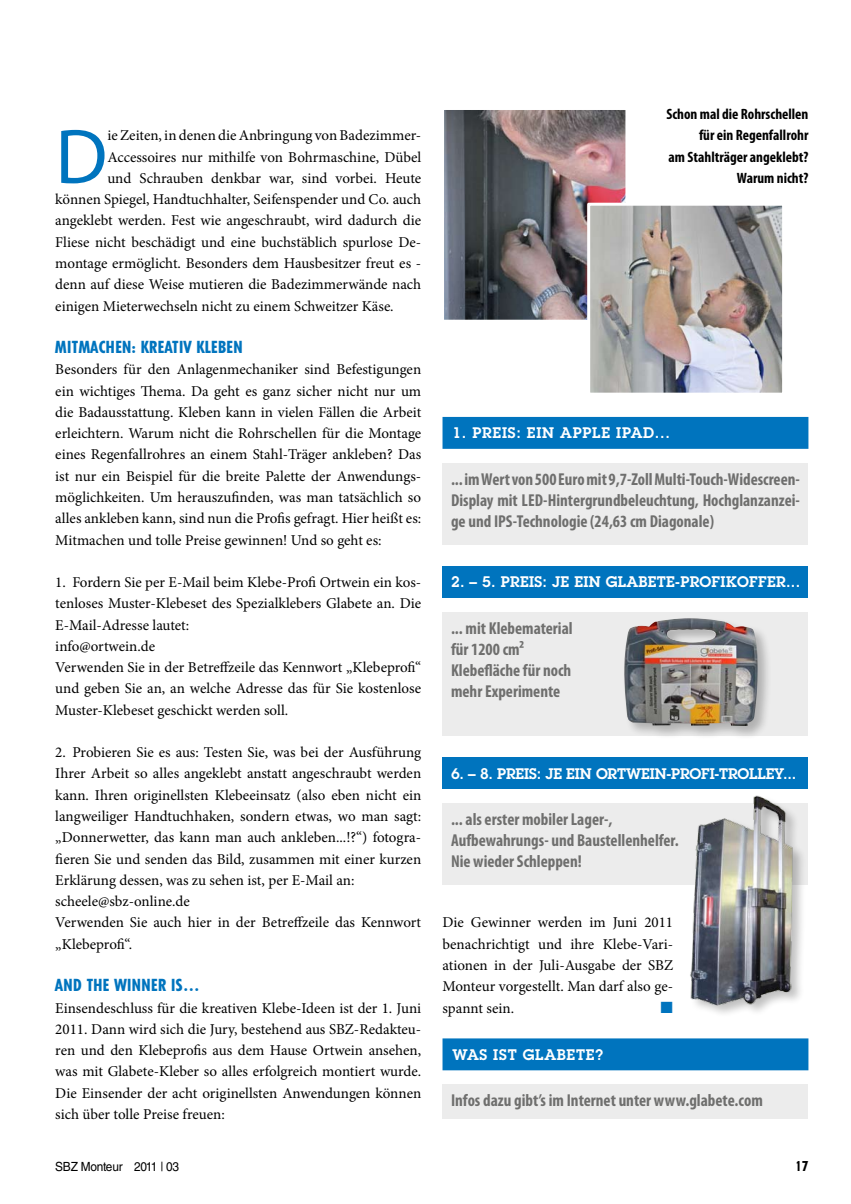
<style>
.page{position:relative;width:851px;height:1204px;background:#fff}
.page>*{position:absolute;margin:0;border:0;box-sizing:border-box;transform-origin:0 0}
.t1{font:78.15px "Myriad Pro";color:#0074be}
.t2{font:700 condensed 17.25px/21px "Myriad Pro";color:#6f6f6e}
.t3{font:800 condensed 16.5px "Tempo Std";letter-spacing:.03em;color:#0074be}
.t4{font:15px/21.3px "Minion Pro";color:#000;text-align:justify}
.t5{font:700 condensed 15px/21.3px "Myriad Pro";color:#000;text-align:right}
.t6{font:600 15px "Lubalin Graph Std";letter-spacing:-.01em;color:#fff}
.t7{font:600 15px "Lubalin Graph Std";letter-spacing:.02em;color:#fff}
.t8{font:600 15px "Lubalin Graph Std";letter-spacing:.05em;color:#fff}
.t9{font:15px "European Pi Std 3";color:#0074be}
.t10{font:800 condensed 13.5px "Tempo Std";color:#000}
.t11{font:12.6px "Helvetica LT Std";letter-spacing:-.02em;color:#000;scale:.94 1}
</style>
<div class="page">
<img style="left:445px;top:111px;width:179px;height:208px">
<div style="left:441px;top:107px;width:187px;height:216px;border:3px solid #fff"></div>
<img style="left:591px;top:207px;width:190px;height:184px">
<div style="left:587px;top:203px;width:198px;height:192px;border:3px solid #fff"></div>
<div style="left:442px;top:417px;width:366px;height:32px;background:#0074be"></div>
<div style="left:442px;top:463px;width:366px;height:81px;background:#ececec"></div>
<div style="left:442px;top:612px;width:366px;height:124px;background:#ececec"></div>
<div style="left:442px;top:803px;width:366px;height:81px;background:#ececec"></div>
<div style="left:442px;top:1038px;width:366px;height:32px;background:#0074be"></div>
<div style="left:442px;top:1084px;width:366px;height:34px;background:#ececec"></div>
<div style="left:442px;top:566px;width:366px;height:31px;background:#0074be"></div>
<div style="left:442px;top:757px;width:366px;height:32px;background:#0074be"></div>
<div style="left:622px;top:616px;width:150px;height:124px;background:#000;opacity:.25"></div>
<img style="left:623px;top:618px;width:135px;height:108px">
<img style="left:661px;top:795px;width:147px;height:219px">
<h1 class="t1" style="left:55px;top:108px;width:54px">D</h1>
<p class="t4" style="left:107px;top:125px;width:315px">ie Zeiten, in denen die Anbringung von Badezimmer-</p>
<p class="t4" style="left:107px;top:146px;width:315px">Accessoires nur mithilfe von Bohrmaschine, Dübel</p>
<p class="t4" style="left:107px;top:167px;width:315px">und Schrauben denkbar war, sind vorbei. Heute</p>
<p class="t4" style="left:55px;top:189px;width:367px">können Spiegel, Handtuchhalter, Seifenspender und Co. auch</p>
<p class="t4" style="left:55px;top:210px;width:367px">angeklebt werden. Fest wie angeschraubt, wird dadurch die</p>
<p class="t4" style="left:55px;top:231px;width:367px">Fliese nicht beschädigt und eine buchstäblich spurlose De-</p>
<p class="t4" style="left:55px;top:252px;width:367px">montage ermöglicht. Besonders dem Hausbesitzer freut es -</p>
<p class="t4" style="left:55px;top:274px;width:367px">denn auf diese Weise mutieren die Badezimmerwände nach</p>
<p class="t4" style="left:55px;top:295px;width:340px">einigen Mieterwechseln nicht zu einem Schweitzer Käse.</p>
<p class="t3" style="left:55px;top:337px;width:189px">MITMACHEN: KREATIV KLEBEN</p>
<p class="t4" style="left:55px;top:359px;width:367px">Besonders für den Anlagenmechaniker sind Befestigungen ein wichtiges Thema. Da geht es ganz sicher nicht nur um die Badausstattung. Kleben kann in vielen Fällen die Arbeit erleichtern. Warum nicht die Rohrschellen für die Montage eines Regenfallrohres an einem Stahl-Träger ankleben? Das ist nur ein Beispiel für die breite Palette der Anwendungs&shy;möglichkeiten. Um herauszufinden, was man tatsächlich so alles ankleben kann, sind nun die Profis gefragt. Hier heißt es:<br>Mitmachen und tolle Preise gewinnen! Und so geht es:</p>
<p class="t4" style="left:55px;top:571px;width:367px;text-align:left">1. Fordern Sie per E-Mail beim Klebe-Profi Ortwein ein kos&shy;tenloses Muster-Klebeset des Spezialklebers Glabete an. Die E-Mail-Adresse lautet:<br>info@ortwein.de<br>Verwenden Sie in der Betreffzeile das Kennwort „Klebeprofi“ und geben Sie an, an welche Adresse das für Sie kostenlose Muster-Klebeset geschickt werden soll.</p>
<p class="t4" style="left:55px;top:741px;width:367px;text-align:left">2. Probieren Sie es aus: Testen Sie, was bei der Ausführung Ihrer Arbeit so alles angeklebt anstatt angeschraubt werden kann. Ihren originellsten Klebeeinsatz (also eben nicht ein langweiliger Handtuchhaken, sondern etwas, wo man sagt: „Donnerwetter, das kann man auch ankleben...!?“) fotogra&shy;fieren Sie und senden das Bild, zusammen mit einer kurzen Erklärung dessen, was zu sehen ist, per E-Mail an: scheele@sbz-online.de<br>Verwenden Sie auch hier in der Betreffzeile das Kennwort „Klebeprofi“.</p>
<p class="t3" style="left:55px;top:974px;width:146px">AND THE WINNER IS…</p>
<p class="t4" style="left:55px;top:997px;width:367px">Einsendeschluss für die kreativen Klebe-Ideen ist der 1. Juni 2011. Dann wird sich die Jury, bestehend aus SBZ-Redakteu&shy;ren und den Klebeprofis aus dem Hause Ortwein ansehen, was mit Glabete-Kleber so alles erfolgreich montiert wurde.<br>Die Einsender der acht originellsten Anwendungen können sich über tolle Preise freuen:</p>
<p class="t5" style="left:666px;top:103px;width:144px">Schon mal die Rohrschellen für ein Regenfallrohr<br>am Stahlträger angeklebt?<br>Warum nicht?</p>
<p class="t8" style="left:452px;top:423px;width:219px">1. PREIS: EIN APPLE IPAD...</p>
<p class="t2" style="left:451px;top:468px;width:350px;text-align:justify">... im Wert von 500 Euro mit 9,7-Zoll Multi-Touch-Widescreen-Display mit LED-Hintergrundbeleuchtung, Hochglanzanzei&shy;ge und IPS-Technologie (24,63 cm Diagonale)</p>
<p class="t7" style="left:451px;top:572px;width:350px">2. – 5. PREIS: JE EIN GLABETE-PROFIKOFFER...</p>
<p class="t2" style="left:451px;top:617px;width:123px">... mit Klebematerial für 1200 cm²<br>Klebefläche für noch mehr Experimente</p>
<p class="t6" style="left:451px;top:763px;width:347px">6. – 8. PREIS: JE EIN ORTWEIN-PROFI-TROLLEY...</p>
<p class="t2" style="left:451px;top:808px;width:229px">... als erster mobiler Lager-,<br>Aufbewahrungs- und Baustellenhelfer.<br>Nie wieder Schleppen!</p>
<p class="t4" style="left:442px;top:912px;width:232px">Die Gewinner werden im Juni 2011 benachrichtigt und ihre Klebe-Vari&shy;ationen in der Juli-Ausgabe der SBZ Monteur vorgestellt. Man darf also ge&shy;spannt sein.</p>
<p class="t9" style="left:660px;top:997px;width:14px">■</p>
<p class="t8" style="left:452px;top:1044px;width:152px">WAS IST GLABETE?</p>
<p class="t2" style="left:451px;top:1089px;width:313px">Infos dazu gibt’s im Internet unter www.glabete.com</p>
<p class="t11" style="left:55px;top:1158px;width:133px">SBZ Monteur 2011 | 03</p>
<p class="t10" style="left:795px;top:1157px;width:14px">17</p>
</div>
